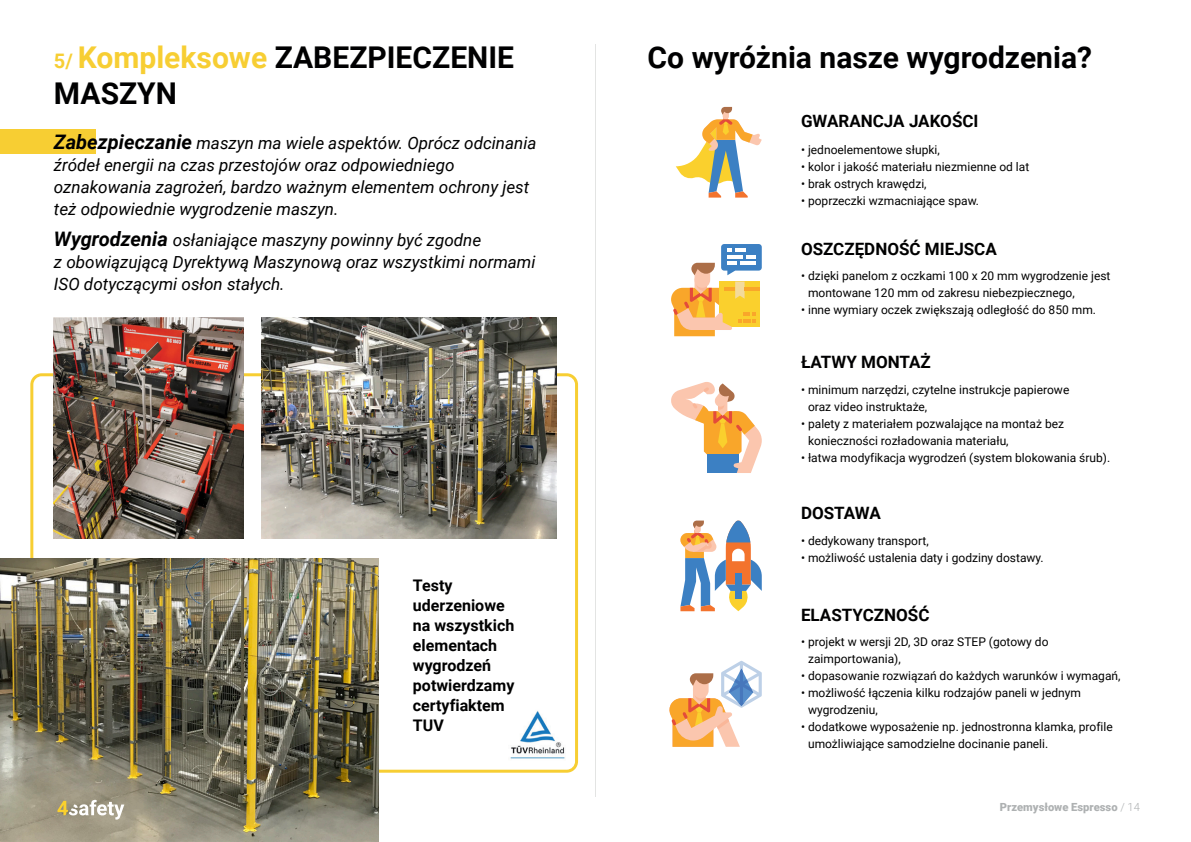
<style>
.page{position:relative;width:1191px;height:842px;background:#fff}
.page>*{position:absolute;margin:0;border:0;box-sizing:border-box;transform-origin:0 0}
.t1{font:700 30px/36px "Roboto";color:#000001}
.t2{font:italic 17px/22px "Roboto";color:#000001}
.t3{font:700 17px "Roboto";color:#000001}
.t4{font:700 16px/20px "Roboto";color:#000001}
.t5{font:12px "Roboto";color:#000001}
.t6{font:900 11.2px "Roboto";color:#aeb1b2}
.s1{font-size:20px;color:#f7ce33}
.s2{color:#f7ce33}
.s3{font-weight:700;font-size:20px}
.s4{font-weight:300}
</style>
<div class="page">
<svg style="left:30px;top:373px;width:548px;height:400px"></svg>
<img style="left:261px;top:318px;width:295px;height:221px">
<div style="left:0;top:129px;width:95px;height:25px;background:#f7ce33"></div>
<hr style="left:595px;top:45px;width:1px;height:752px;background:#e3e4e3">
<img style="left:0;top:558px;width:378px;height:284px">
<svg style="left:57px;top:800px;width:67px;height:19px"></svg>
<img style="left:53px;top:318px;width:191px;height:221px">
<svg style="left:669px;top:661px;width:92px;height:86px"></svg>
<svg style="left:671px;top:244px;width:90px;height:92px"></svg>
<svg style="left:680px;top:521px;width:81px;height:90px"></svg>
<svg style="left:671px;top:382px;width:90px;height:91px"></svg>
<svg style="left:676px;top:107px;width:85px;height:91px"></svg>
<h1 class="t1" style="left:54px;top:39px;width:462px"><span class="s1">5/</span> <span class="s2">Kompleksowe</span> ZABEZPIECZENIE<br>MASZYN</h1>
<h2 class="t2" style="left:54px;top:131px;width:484px"><span class="s3">Zabezpieczanie</span> maszyn ma wiele aspektów. Oprócz odcinania źródeł energii na czas przestojów oraz odpowiedniego oznakowania zagrożeń, bardzo ważnym elementem ochrony jest też odpowiednie wygrodzenie maszyn.</h2>
<h2 class="t2" style="left:54px;top:228px;width:483px"><span class="s3">Wygrodzenia</span> osłaniające maszyny powinny być zgodne<br>z obowiązującą Dyrektywą Maszynową oraz wszystkimi normami<br>ISO dotyczącymi osłon stałych.</h2>
<h3 class="t4" style="left:413px;top:574px;width:103px">Testy uderzeniowe na wszystkich elementach wygrodzeń potwierdzamy certyfiaktem<br>TUV</h3>
<h1 class="t1" style="left:647px;top:39px;width:446px">Co wyróżnia nasze wygrodzenia?</h1>
<h2 class="t3" style="left:801px;top:109px;width:179px">GWARANCJA JAKOŚCI</h2>
<p class="t5" style="left:801px;top:141px;width:140px">• jednoelementowe słupki,</p>
<p class="t5" style="left:801px;top:158px;width:230px">• kolor i jakość materiału niezmienne od lat</p>
<p class="t5" style="left:801px;top:175px;width:127px">• brak ostrych krawędzi,</p>
<p class="t5" style="left:801px;top:192px;width:180px">• poprzeczki wzmacniające spaw.</p>
<h2 class="t3" style="left:801px;top:237px;width:197px">OSZCZĘDNOŚĆ MIEJSCA</h2>
<p class="t5" style="left:801px;top:268px;width:311px">• dzięki panelom z oczkami 100 x 20 mm wygrodzenie jest</p>
<p class="t5" style="left:801px;top:302px;width:296px">• inne wymiary oczek zwiększają odległość do 850 mm.</p>
<p class="t5" style="left:808px;top:285px;width:268px">montowane 120 mm od zakresu niebezpiecznego,</p>
<h2 class="t3" style="left:801px;top:350px;width:131px">ŁATWY MONTAŻ</h2>
<p class="t5" style="left:801px;top:381px;width:270px">• minimum narzędzi, czytelne instrukcje papierowe</p>
<p class="t5" style="left:801px;top:415px;width:264px">• palety z materiałem pozwalające na montaż bez</p>
<p class="t5" style="left:801px;top:449px;width:311px">• łatwa modyfikacja wygrodzeń (system blokowania śrub).</p>
<p class="t5" style="left:808px;top:398px;width:121px">oraz video instruktaże,</p>
<p class="t5" style="left:808px;top:432px;width:202px">konieczności rozładowania materiału,</p>
<h2 class="t3" style="left:801px;top:501px;width:81px">DOSTAWA</h2>
<p class="t5" style="left:801px;top:532px;width:129px">• dedykowany transport,</p>
<p class="t5" style="left:801px;top:549px;width:244px">• możliwość ustalenia daty i godziny dostawy.</p>
<h2 class="t3" style="left:801px;top:603px;width:130px">ELASTYCZNOŚĆ</h2>
<p class="t5" style="left:801px;top:633px;width:249px">• projekt w wersji 2D, 3D oraz STEP (gotowy do</p>
<p class="t5" style="left:801px;top:667px;width:321px">• dopasowanie rozwiązań do każdych warunków i wymagań,</p>
<p class="t5" style="left:801px;top:684px;width:281px">• możliwość łączenia kilku rodzajów paneli w jednym</p>
<p class="t5" style="left:801px;top:718px;width:313px">• dodatkowe wyposażenie np. jednostronna klamka, profile</p>
<p class="t5" style="left:808px;top:650px;width:94px">zaimportowania),</p>
<p class="t5" style="left:808px;top:701px;width:71px">wygrodzeniu,</p>
<p class="t5" style="left:808px;top:735px;width:242px">umożliwiające samodzielne docinanie paneli.</p>
<p class="t6" style="left:1000px;top:799px;width:141px">Przemysłowe Espresso <span class="s4">/ 14</span></p>
</div>
